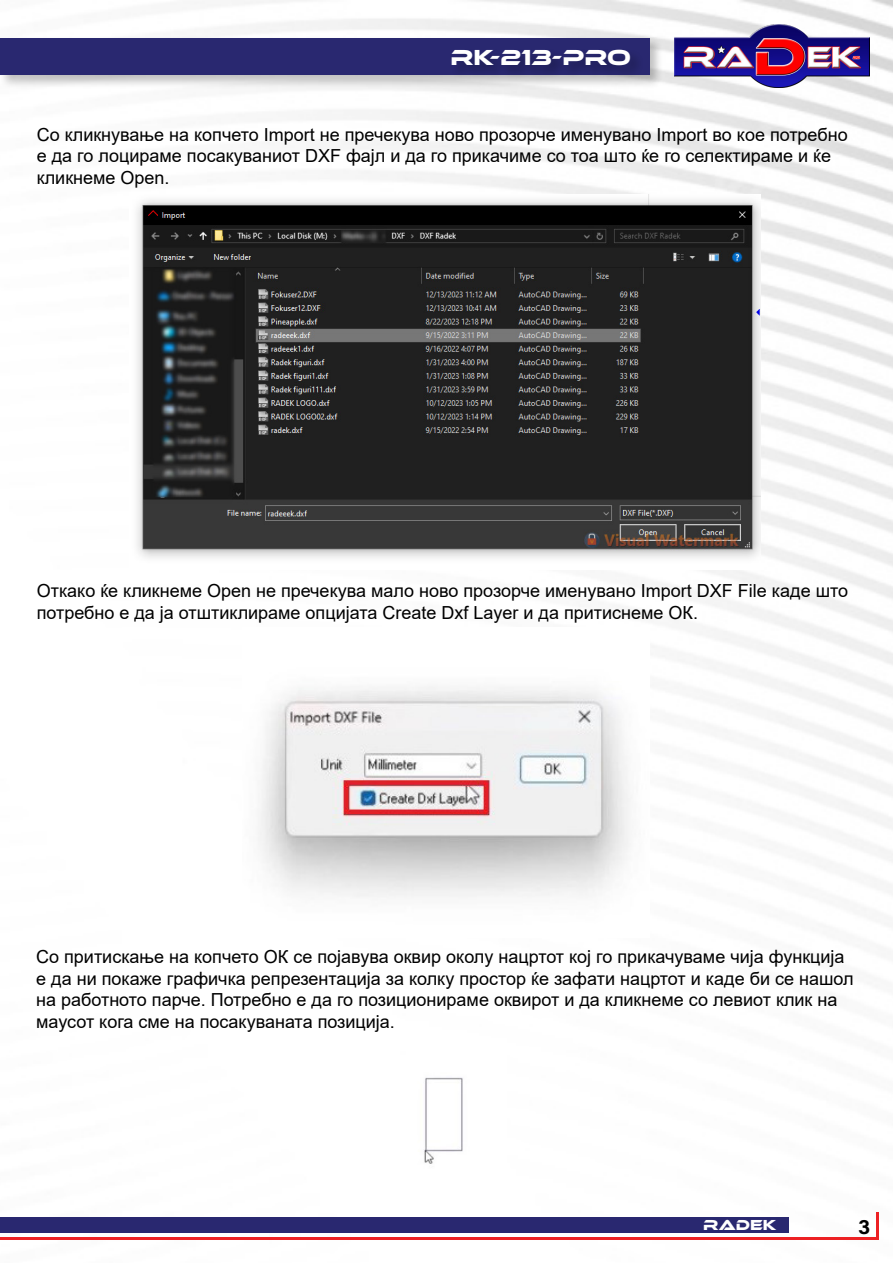
<style>
.page{position:relative;width:893px;height:1263px;background:#fff}
.page>*{position:absolute;margin:0;border:0;box-sizing:border-box;transform-origin:0 0}
.t1{font:22.5px "Ethnocentric Rg";color:#fff}
.t2{font:21px "Acumin Variable Concept";color:#000}
.t3{font:18px/21.6px "Arial";color:#000}
.t4{font:15px "Ethnocentric Rg";color:#fff}
</style>
<div class="page">
<img style="left:244px;top:0;width:649px;height:1237px">
<div style="left:0;top:36px;width:663px;height:53px;background:#000;opacity:.25"></div>
<div style="left:0;top:38px;width:649px;height:37px;background:#292870"></div>
<img style="left:674px;top:24px;width:195px;height:64px">
<div style="left:450px;top:48px;width:194px;height:31px;background:#000;opacity:.25"></div>
<div style="left:0;top:1217px;width:789px;height:16px;background:#292870"></div>
<hr style="left:0;top:1237px;width:878px;height:3px;background:#ed2124">
<hr style="left:877px;top:1213px;width:2px;height:27px;background:#ed2124">
<img style="left:137px;top:195px;width:624px;height:375px">
<img style="left:244px;top:627px;width:405px;height:311px">
<img style="left:384px;top:1038px;width:122px;height:157px">
<p class="t1" style="left:451px;top:44px;width:182px">RK-213-PRO</p>
<p class="t3" style="left:37px;top:123px;width:812px">Со кликнување на копчето Import не пречекува ново прозорче именувано Import во кое потребно е да го лоцираме посакуваниот DXF фајл и да го прикачиме со тоа што ќе го селектираме и ќе кликнеме Open.</p>
<p class="t3" style="left:37px;top:580px;width:813px">Откако ќе кликнеме Open не пречекува мало ново прозорче именувано Import DXF File каде што потребно е да ја отштиклираме опцијата Create Dxf Layer и да притиснеме ОК.</p>
<p class="t3" style="left:36px;top:946px;width:819px">Со притискање на копчето ОК се појавува оквир околу нацртот кој го прикачуваме чија функција е да ни покаже графичка репрезентација за колку простор ќе зафати нацртот и каде би се нашол на работното парче. Потребно е да го позиционираме оквирот и да кликнеме со левиот клик на маусот кога сме на посакуваната позиција.</p>
<p class="t4" style="left:703px;top:1216px;width:75px">RADEK</p>
<p class="t2" style="left:858px;top:1212px;width:13px">3</p>
</div>
